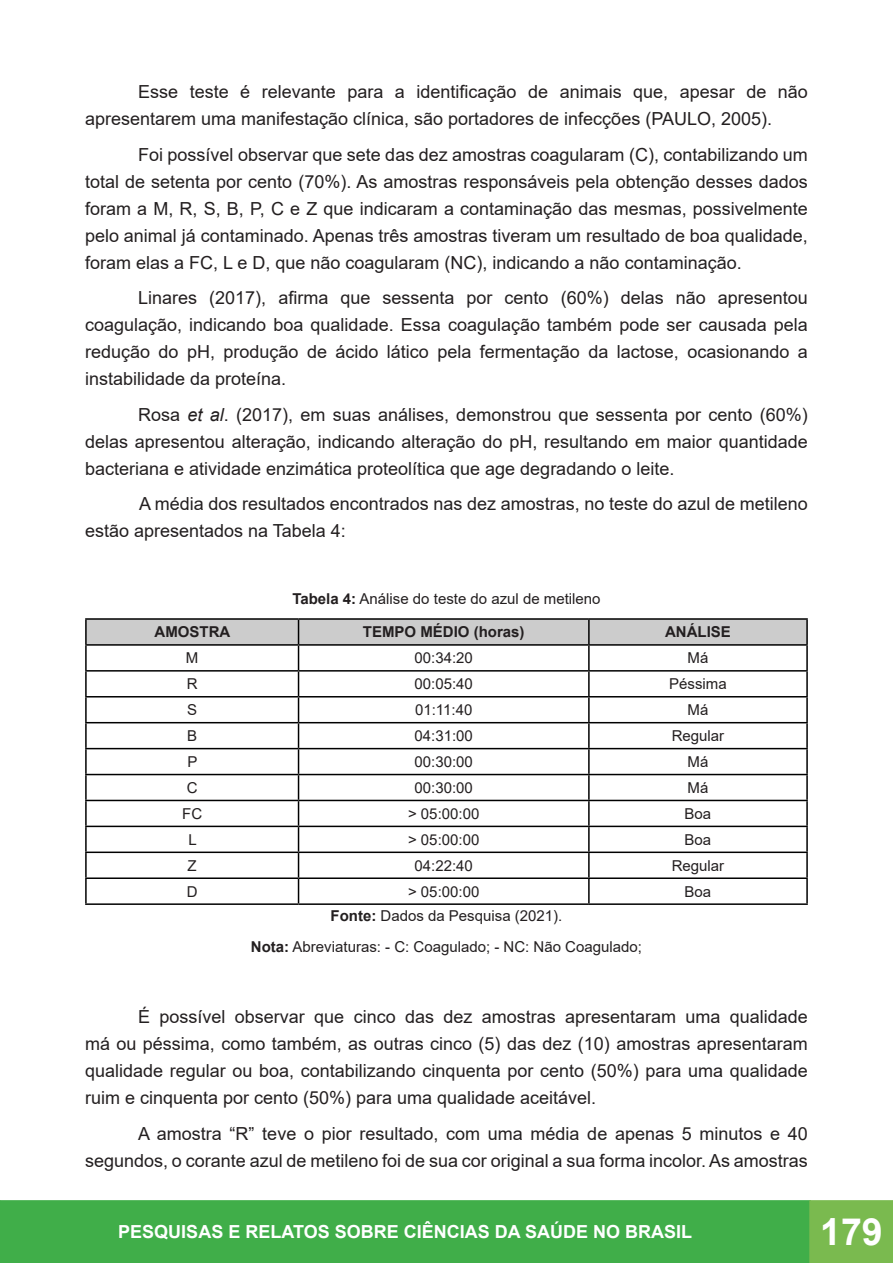
<style>
.page{position:relative;width:893px;height:1263px;background:#fff}
.page>*{position:absolute;margin:0;border:0;box-sizing:border-box;transform-origin:0 0}
.t1{font:700 37.5px "Arial";color:#fff}
.t2{font:18px/27px "Arial";color:#231f20;text-align:justify}
.t3{font:700 18px "Arial";color:#fff}
.t4{font:15px "Arial";color:#231f20}
.t5{font:700 15px "Arial";color:#231f20}
.s1{font-style:italic}
.s2{font-weight:700}
</style>
<div class="page">
<div style="left:0;top:1201px;width:810px;height:61px;background:#40ae49"></div>
<div style="left:0;top:1200px;width:811px;height:63px;border:2px solid #40ae49"></div>
<div style="left:810px;top:1201px;width:83px;height:61px;background:#7aba4f"></div>
<div style="left:809px;top:1200px;width:84px;height:63px;border:2px solid #7aba4f"></div>
<hr style="left:85px;top:618px;width:214px;height:2px;background:#000">
<hr style="left:85px;top:620px;width:2px;height:24px;background:#000">
<hr style="left:299px;top:618px;width:290px;height:2px;background:#000">
<hr style="left:589px;top:618px;width:219px;height:2px;background:#000">
<hr style="left:806px;top:620px;width:2px;height:24px;background:#000">
<hr style="left:85px;top:644px;width:214px;height:2px;background:#000">
<hr style="left:85px;top:646px;width:2px;height:24px;background:#000">
<hr style="left:589px;top:644px;width:219px;height:2px;background:#000">
<hr style="left:806px;top:646px;width:2px;height:24px;background:#000">
<hr style="left:85px;top:670px;width:214px;height:2px;background:#000">
<hr style="left:85px;top:672px;width:2px;height:24px;background:#000">
<hr style="left:589px;top:670px;width:219px;height:2px;background:#000">
<hr style="left:806px;top:672px;width:2px;height:24px;background:#000">
<hr style="left:85px;top:696px;width:214px;height:1px;background:#000">
<hr style="left:85px;top:697px;width:2px;height:25px;background:#000">
<hr style="left:589px;top:696px;width:219px;height:1px;background:#000">
<hr style="left:806px;top:697px;width:2px;height:25px;background:#000">
<hr style="left:85px;top:722px;width:214px;height:1px;background:#000">
<hr style="left:85px;top:723px;width:2px;height:25px;background:#000">
<hr style="left:589px;top:722px;width:219px;height:1px;background:#000">
<hr style="left:806px;top:723px;width:2px;height:25px;background:#000">
<hr style="left:85px;top:748px;width:214px;height:1px;background:#000">
<hr style="left:85px;top:749px;width:2px;height:25px;background:#000">
<hr style="left:589px;top:748px;width:219px;height:1px;background:#000">
<hr style="left:806px;top:749px;width:2px;height:25px;background:#000">
<hr style="left:85px;top:774px;width:214px;height:1px;background:#000">
<hr style="left:85px;top:775px;width:2px;height:25px;background:#000">
<hr style="left:589px;top:774px;width:219px;height:1px;background:#000">
<hr style="left:806px;top:775px;width:2px;height:25px;background:#000">
<hr style="left:85px;top:800px;width:214px;height:1px;background:#000">
<hr style="left:85px;top:801px;width:2px;height:25px;background:#000">
<hr style="left:589px;top:800px;width:219px;height:1px;background:#000">
<hr style="left:806px;top:801px;width:2px;height:25px;background:#000">
<hr style="left:85px;top:826px;width:214px;height:1px;background:#000">
<hr style="left:85px;top:827px;width:2px;height:24px;background:#000">
<hr style="left:589px;top:826px;width:219px;height:1px;background:#000">
<hr style="left:806px;top:827px;width:2px;height:24px;background:#000">
<hr style="left:85px;top:851px;width:214px;height:2px;background:#000">
<hr style="left:85px;top:853px;width:2px;height:24px;background:#000">
<hr style="left:589px;top:851px;width:219px;height:2px;background:#000">
<hr style="left:806px;top:853px;width:2px;height:24px;background:#000">
<hr style="left:85px;top:877px;width:214px;height:2px;background:#000">
<hr style="left:85px;top:879px;width:2px;height:24px;background:#000">
<svg style="left:86px;top:619px;width:721px;height:284px"></svg>
<hr style="left:589px;top:877px;width:219px;height:2px;background:#000">
<hr style="left:588px;top:879px;width:2px;height:24px;background:#000">
<hr style="left:806px;top:879px;width:2px;height:24px;background:#000">
<hr style="left:85px;top:903px;width:214px;height:2px;background:#000">
<hr style="left:299px;top:903px;width:290px;height:2px;background:#000">
<hr style="left:589px;top:903px;width:219px;height:2px;background:#000">
<p class="t2" style="left:85px;top:78px;width:724px;text-indent:53px">Esse teste é relevante para a identificação de animais que, apesar de não apresentarem uma manifestação clínica, são portadores de infecções (PAULO, 2005).</p>
<p class="t2" style="left:85px;top:141px;width:724px;text-indent:53px">Foi possível observar que sete das dez amostras coagularam (C), contabilizando um total de setenta por cento (70%). As amostras responsáveis pela obtenção desses dados foram a M, R, S, B, P, C e Z que indicaram a contaminação das mesmas, possivelmente pelo animal já contaminado. Apenas três amostras tiveram um resultado de boa qualidade, foram elas a FC, L e D, que não coagularam (NC), indicando a não contaminação.</p>
<p class="t2" style="left:85px;top:284px;width:724px;text-indent:53px">Linares (2017), afirma que sessenta por cento (60%) delas não apresentou coagulação, indicando boa qualidade. Essa coagulação também pode ser causada pela redução do pH, produção de ácido lático pela fermentação da lactose, ocasionando a instabilidade da proteína.</p>
<p class="t2" style="left:85px;top:401px;width:724px;text-indent:53px">Rosa <span class="s1">et al</span>. (2017), em suas análises, demonstrou que sessenta por cento (60%) delas apresentou alteração, indicando alteração do pH, resultando em maior quantidade bacteriana e atividade enzimática proteolítica que age degradando o leite.</p>
<p class="t2" style="left:85px;top:490px;width:724px;text-indent:54px">A média dos resultados encontrados nas dez amostras, no teste do azul de metileno estão apresentados na Tabela 4:</p>
<p class="t4" style="left:292px;top:588px;width:310px"><span class="s2">Tabela 4:</span> Análise do teste do azul de metileno</p>
<p class="t5" style="left:155px;top:622px;width:77px">AMOSTRA</p>
<p class="t5" style="left:363px;top:622px;width:163px">TEMPO MÉDIO (horas)</p>
<p class="t5" style="left:665px;top:622px;width:67px">ANÁLISE</p>
<p class="t4" style="left:186px;top:648px;width:14px">M</p>
<p class="t4" style="left:414px;top:648px;width:60px">00:34:20</p>
<p class="t4" style="left:688px;top:648px;width:22px">Má</p>
<p class="t4" style="left:187px;top:674px;width:12px">R</p>
<p class="t4" style="left:414px;top:674px;width:60px">00:05:40</p>
<p class="t4" style="left:669px;top:674px;width:59px">Péssima</p>
<p class="t4" style="left:187px;top:700px;width:12px">S</p>
<p class="t4" style="left:415px;top:700px;width:59px">01:11:40</p>
<p class="t4" style="left:688px;top:700px;width:22px">Má</p>
<p class="t4" style="left:187px;top:725px;width:12px">B</p>
<p class="t4" style="left:414px;top:725px;width:60px">04:31:00</p>
<p class="t4" style="left:672px;top:725px;width:54px">Regular</p>
<p class="t4" style="left:187px;top:751px;width:12px">P</p>
<p class="t4" style="left:414px;top:751px;width:60px">00:30:00</p>
<p class="t4" style="left:688px;top:751px;width:22px">Má</p>
<p class="t4" style="left:187px;top:777px;width:12px">C</p>
<p class="t4" style="left:414px;top:777px;width:60px">00:30:00</p>
<p class="t4" style="left:688px;top:777px;width:22px">Má</p>
<p class="t4" style="left:182px;top:803px;width:21px">FC</p>
<p class="t4" style="left:408px;top:803px;width:73px">&gt; 05:00:00</p>
<p class="t4" style="left:685px;top:803px;width:28px">Boa</p>
<p class="t4" style="left:188px;top:829px;width:10px">L</p>
<p class="t4" style="left:408px;top:829px;width:73px">&gt; 05:00:00</p>
<p class="t4" style="left:685px;top:829px;width:28px">Boa</p>
<p class="t4" style="left:188px;top:855px;width:11px">Z</p>
<p class="t4" style="left:414px;top:855px;width:60px">04:22:40</p>
<p class="t4" style="left:672px;top:855px;width:54px">Regular</p>
<p class="t4" style="left:187px;top:881px;width:12px">D</p>
<p class="t4" style="left:408px;top:881px;width:73px">&gt; 05:00:00</p>
<p class="t4" style="left:685px;top:881px;width:28px">Boa</p>
<p class="t4" style="left:331px;top:906px;width:233px"><span class="s2">Fonte:</span> Dados da Pesquisa (2021).</p>
<p class="t4" style="left:251px;top:937px;width:392px"><span class="s2">Nota:</span> Abreviaturas: - C: Coagulado; - NC: Não Coagulado;</p>
<p class="t2" style="left:85px;top:1003px;width:724px;text-indent:53px">É possível observar que cinco das dez amostras apresentaram uma qualidade má ou péssima, como também, as outras cinco (5) das dez (10) amostras apresentaram qualidade regular ou boa, contabilizando cinquenta por cento (50%) para uma qualidade ruim e cinquenta por cento (50%) para uma qualidade aceitável.</p>
<p class="t2" style="left:85px;top:1120px;width:724px;text-align:right">A amostra “R” teve o pior resultado, com uma média de apenas 5 minutos e 40 segundos, o corante azul de metileno foi de sua cor original a sua forma incolor. As amostras</p>
<p class="t3" style="left:118px;top:1219px;width:575px">PESQUISAS E RELATOS SOBRE CIÊNCIAS DA SAÚDE NO BRASIL</p>
<h1 class="t1" style="left:820px;top:1206px;width:64px">179</h1>
</div>
